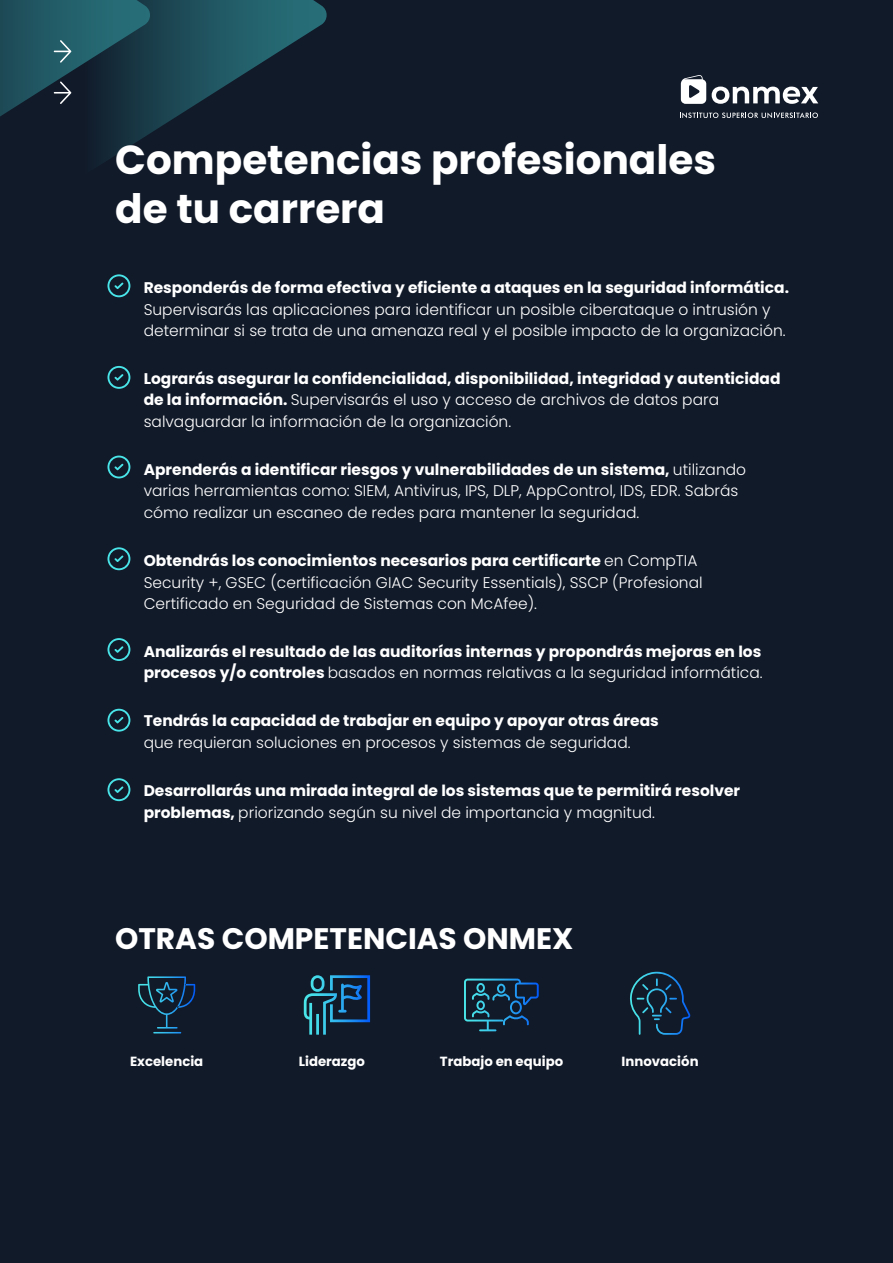
<style>
.page{position:relative;width:893px;height:1263px;background:#111a29}
.page>*{position:absolute;margin:0;border:0;box-sizing:border-box;transform-origin:0 0}
.t1{font:700 40.5px/48.6px "Poppins";color:#fff}
.t2{font:700 29.7px "Poppins";color:#fff}
.t3{font:300 15.45px/21.5px "Poppins";color:#fff}
.t4{font:700 15.45px/21.5px "Poppins";color:#fff}
.t5{font:700 13.35px "Poppins";color:#fff}
.s1{font-weight:300}
.s2{font-weight:700}
</style>
<div class="page">
<svg style="left:0;top:0;width:327px;height:162px"></svg>
<svg style="left:107px;top:274px;width:23px;height:23px"></svg>
<svg style="left:107px;top:366px;width:23px;height:23px"></svg>
<svg style="left:107px;top:456px;width:23px;height:22px"></svg>
<svg style="left:107px;top:547px;width:23px;height:23px"></svg>
<svg style="left:107px;top:638px;width:23px;height:23px"></svg>
<svg style="left:107px;top:709px;width:23px;height:23px"></svg>
<svg style="left:107px;top:778px;width:23px;height:23px"></svg>
<svg style="left:464px;top:978px;width:75px;height:53px"></svg>
<svg style="left:138px;top:976px;width:57px;height:57px"></svg>
<svg style="left:304px;top:975px;width:66px;height:60px"></svg>
<svg style="left:630px;top:972px;width:60px;height:63px"></svg>
<svg style="left:712px;top:87px;width:106px;height:17px"></svg>
<svg style="left:681px;top:75px;width:25px;height:29px"></svg>
<svg style="left:680px;top:112px;width:138px;height:6px"></svg>
<h1 class="t1" style="left:115px;top:136px;width:602px">Competencias profesionales de tu carrera</h1>
<p class="t4" style="left:144px;top:277px;width:647px">Responderás de forma efectiva y eficiente a ataques en la seguridad informática.</p>
<p class="t3" style="left:144px;top:298px;width:643px">Supervisarás las aplicaciones para identificar un posible ciberataque o intrusión y determinar si se trata de una amenaza real y el posible impacto de la organización.</p>
<p class="t4" style="left:144px;top:368px;width:638px">Lograrás asegurar la confidencialidad, disponibilidad, integridad y autenticidad de la información. <span class="s1">Supervisarás el uso y acceso de archivos de datos para salvaguardar la información de la organización.</span></p>
<p class="t3" style="left:144px;top:459px;width:604px"><span class="s2">Aprenderás a identificar riesgos y vulnerabilidades de un sistema,</span> utilizando varias herramientas como: SIEM, Antivirus, IPS, DLP, AppControl, IDS, EDR. Sabrás cómo realizar un escaneo de redes para mantener la seguridad.</p>
<p class="t3" style="left:144px;top:550px;width:560px"><span class="s2">Obtendrás los conocimientos necesarios para certificarte</span> en CompTIA<br>Security +, GSEC (certificación GIAC Security Essentials), SSCP (Profesional<br>Certificado en Seguridad de Sistemas con McAfee).</p>
<p class="t4" style="left:144px;top:641px;width:620px">Analizarás el resultado de las auditorías internas y propondrás mejoras en los procesos y/o controles <span class="s1">basados en normas relativas a la seguridad informática.</span></p>
<p class="t4" style="left:144px;top:710px;width:517px">Tendrás la capacidad de trabajar en equipo y apoyar otras áreas</p>
<p class="t3" style="left:144px;top:732px;width:488px">que requieran soluciones en procesos y sistemas de seguridad.</p>
<p class="t4" style="left:144px;top:780px;width:598px">Desarrollarás una mirada integral de los sistemas que te permitirá resolver problemas, <span class="s1">priorizando según su nivel de importancia y magnitud.</span></p>
<h2 class="t2" style="left:115px;top:921px;width:460px">OTRAS COMPETENCIAS ONMEX</h2>
<p class="t5" style="left:130px;top:1053px;width:75px">Excelencia</p>
<p class="t5" style="left:299px;top:1053px;width:68px">Liderazgo</p>
<p class="t5" style="left:440px;top:1053px;width:125px">Trabajo en equipo</p>
<p class="t5" style="left:622px;top:1053px;width:78px">Innovación</p>
</div>
